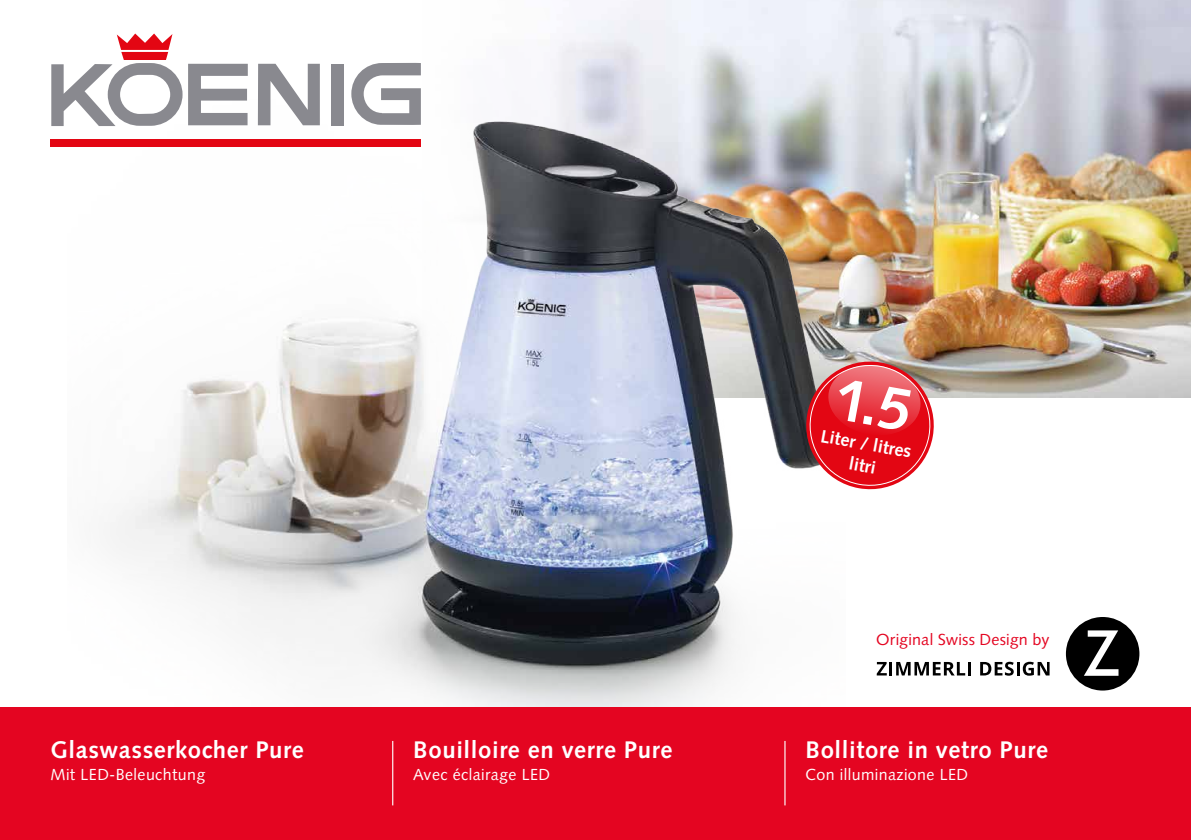
<style>
.page{position:relative;width:1191px;height:840px;background:#fff}
.page>*{position:absolute;margin:0;border:0;box-sizing:border-box;transform-origin:0 0}
.t1{font:700 24px "Syntax LT Std";letter-spacing:.025em;color:#fff}
.t2{font:700 18px/21.6px "Syntax LT Std";color:#fff;text-align:center}
.t3{font:16px "Syntax LT Std";letter-spacing:.025em;color:#fff}
.t4{font:16px "Syntax LT Std";letter-spacing:.01em;color:#e40521}
</style>
<div class="page">
<img style="left:550px;top:0;width:641px;height:397px">
<img style="left:68px;top:75px;width:777px;height:632px">
<svg style="left:188px;top:64px;width:60px;height:61px"></svg>
<svg style="left:258px;top:64px;width:62px;height:61px"></svg>
<div style="left:331px;top:64px;width:13px;height:61px;background:#89898f"></div>
<svg style="left:51px;top:33px;width:131px;height:93px"></svg>
<div style="left:51px;top:140px;width:370px;height:7px;background:#e30613"></div>
<svg style="left:351px;top:63px;width:70px;height:62px"></svg>
<div style="left:0;top:707px;width:1191px;height:132px;background:#e40521"></div>
<svg style="left:876px;top:662px;width:10px;height:13px"></svg>
<hr style="left:889px;top:661px;width:3px;height:14px;background:#000">
<svg style="left:896px;top:662px;width:69px;height:13px"></svg>
<hr style="left:968px;top:661px;width:3px;height:14px;background:#000">
<svg style="left:980px;top:661px;width:33px;height:14px"></svg>
<hr style="left:1016px;top:661px;width:3px;height:14px;background:#000">
<svg style="left:1022px;top:661px;width:27px;height:14px"></svg>
<svg style="left:1066px;top:617px;width:73px;height:73px"></svg>
<hr style="left:392px;top:740px;width:1px;height:65px;background:#fff">
<hr style="left:784px;top:740px;width:1px;height:65px;background:#fff">
<svg style="left:801px;top:356px;width:138px;height:138px"></svg>
<p class="t1" style="left:51px;top:735px;width:255px">Glaswasserkocher Pure</p>
<p class="t3" style="left:51px;top:764px;width:156px">Mit LED-Beleuchtung</p>
<p class="t1" style="left:413px;top:735px;width:261px">Bouilloire en verre Pure</p>
<p class="t3" style="left:413px;top:764px;width:138px">Avec éclairage LED</p>
<p class="t2" style="left:823px;top:425px;width:93px;rotate:10deg">Liter / litres litri</p>
<p class="t4" style="left:876px;top:629px;width:175px">Original Swiss Design by</p>
<p class="t1" style="left:805px;top:735px;width:244px">Bollitore in vetro Pure</p>
<p class="t3" style="left:805px;top:764px;width:164px">Con illuminazione LED</p>
</div>
